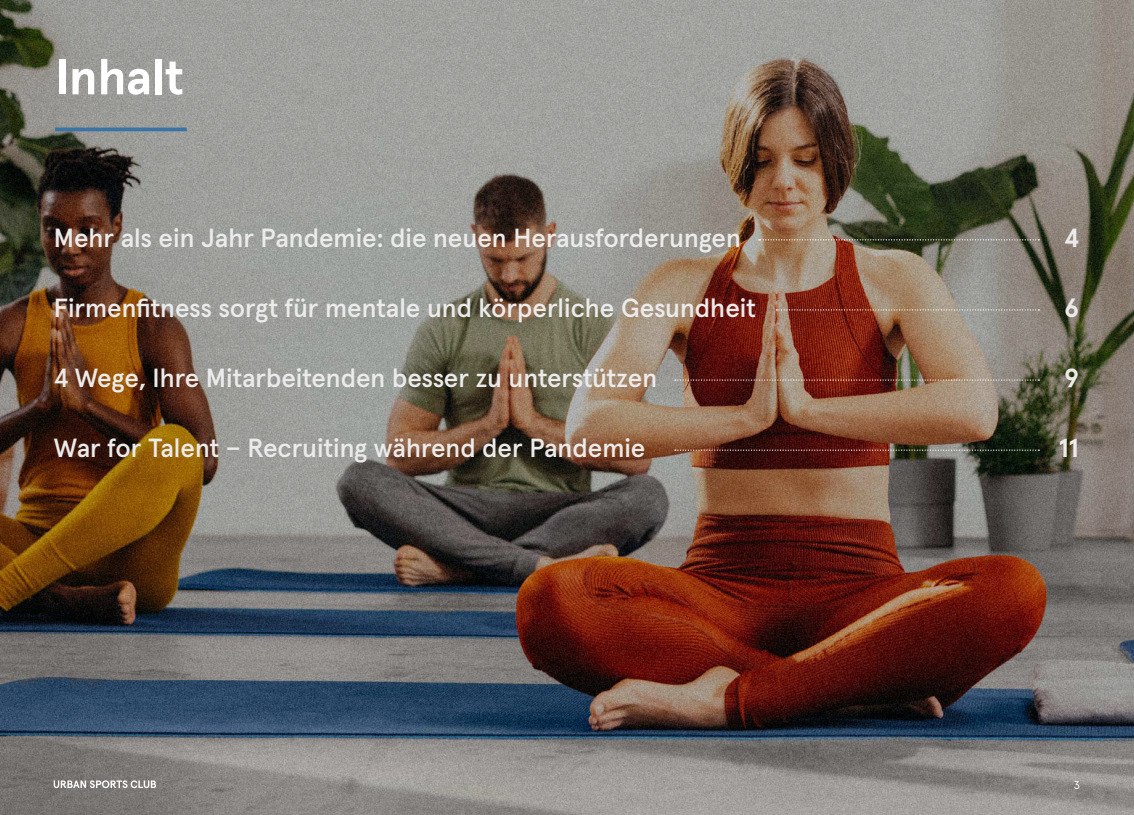
<style>
.page{position:relative;width:1134px;height:815px;background:#fff}
.page>*{position:absolute;margin:0;border:0;box-sizing:border-box;transform-origin:0 0}
.t1{font:700 50px "Apercu Aktiv";color:#fff}
.t2{font:500 26.25px "Apercu Aktiv";color:#ebebeb}
.t3{font:700 26.25px "Apercu Aktiv";color:#ebebeb}
.t4{font:11.25px "Apercu Aktiv";color:#fff}
</style>
<div class="page">
<img style="left:0;top:0;width:1134px;height:815px">
<hr style="left:55px;top:128px;width:132px;height:3px;background:#3b73a5">
<svg style="left:759px;top:239px;width:280px;height:1px"></svg>
<svg style="left:776px;top:309px;width:263px;height:2px"></svg>
<svg style="left:675px;top:379px;width:364px;height:2px"></svg>
<svg style="left:675px;top:450px;width:364px;height:1px"></svg>
<svg style="left:54px;top:780px;width:102px;height:8px"></svg>
<p class="t1" style="left:55px;top:38px;width:130px">Inhalt</p>
<p class="t2" style="left:54px;top:218px;width:689px">Mehr als ein Jahr Pandemie: die neuen Herausforderungen</p>
<p class="t3" style="left:1064px;top:218px;width:17px">4</p>
<p class="t2" style="left:54px;top:288px;width:704px">Firmenfitness sorgt für mentale und körperliche Gesundheit</p>
<p class="t3" style="left:1064px;top:288px;width:16px">6</p>
<p class="t2" style="left:54px;top:358px;width:605px">4 Wege, Ihre Mitarbeitenden besser zu unterstützen</p>
<p class="t3" style="left:1064px;top:358px;width:16px">9</p>
<p class="t2" style="left:54px;top:428px;width:593px">War for Talent – Recruiting während der Pandemie</p>
<p class="t3" style="left:1059px;top:428px;width:22px">11</p>
<p class="t4" style="left:1074px;top:776px;width:8px">3</p>
</div>
